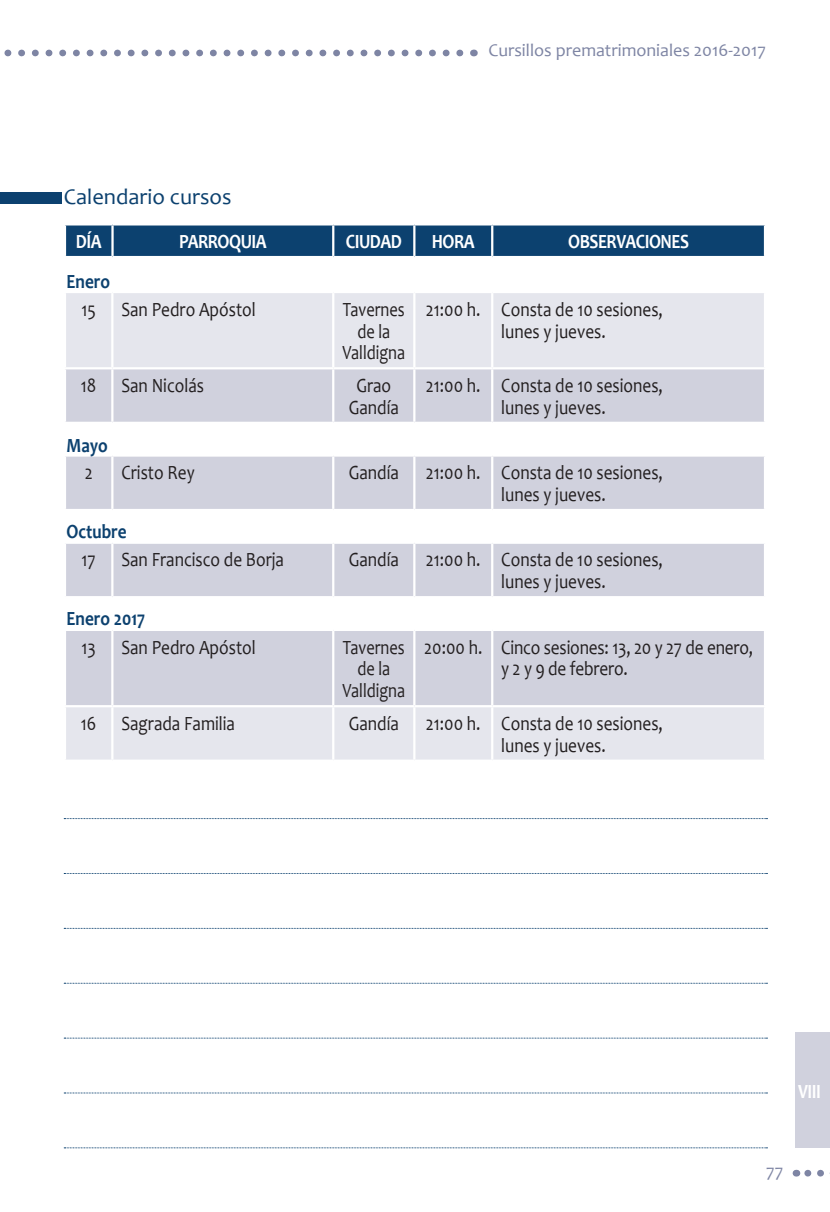
<style>
.page{position:relative;width:830px;height:1212px;background:#fff}
.page>*{position:absolute;margin:0;border:0;box-sizing:border-box;transform-origin:0 0}
.t1{font:22.5px "Candara";color:#0c416f}
.t2{font:20.25px/21.8px "Candara";color:#231f20;scale:.85 1}
.t3{font:20.25px/21.8px "Candara";color:#231f20;text-align:center;scale:.81 1}
.t4{font:700 20.25px "Candara";letter-spacing:-.03em;color:#fff;scale:.85 1}
.t5{font:700 20.25px "Candara";color:#0c416f;scale:.85 1}
.t6{font:18px "Candara";color:#7e85a4}
</style>
<div class="page">
<svg style="left:4px;top:50px;width:455px;height:6px"></svg>
<svg style="left:795px;top:1170px;width:35px;height:6px"></svg>
<div style="left:66px;top:293px;width:697px;height:466px;background:#e5e6ed"></div>
<svg style="left:66px;top:369px;width:697px;height:336px;fill:#d0d1dd"></svg>
<hr style="left:111px;top:293px;width:2px;height:74px;background:#fff">
<hr style="left:332px;top:293px;width:2px;height:74px;background:#fff">
<hr style="left:413px;top:293px;width:2px;height:74px;background:#fff">
<hr style="left:491px;top:293px;width:2px;height:74px;background:#fff">
<hr style="left:64px;top:367px;width:48px;height:2px;background:#fff">
<hr style="left:112px;top:367px;width:221px;height:2px;background:#fff">
<hr style="left:111px;top:369px;width:2px;height:53px;background:#fff">
<hr style="left:333px;top:367px;width:81px;height:2px;background:#fff">
<hr style="left:332px;top:369px;width:2px;height:53px;background:#fff">
<hr style="left:414px;top:367px;width:78px;height:2px;background:#fff">
<hr style="left:413px;top:369px;width:2px;height:53px;background:#fff">
<hr style="left:492px;top:367px;width:273px;height:2px;background:#fff">
<hr style="left:491px;top:369px;width:2px;height:53px;background:#fff">
<hr style="left:64px;top:422px;width:48px;height:2px;background:#fff">
<hr style="left:112px;top:422px;width:221px;height:2px;background:#fff">
<hr style="left:111px;top:424px;width:2px;height:30px;background:#fff">
<hr style="left:333px;top:422px;width:81px;height:2px;background:#fff">
<hr style="left:332px;top:424px;width:2px;height:30px;background:#fff">
<hr style="left:414px;top:422px;width:78px;height:2px;background:#fff">
<hr style="left:413px;top:424px;width:2px;height:30px;background:#fff">
<hr style="left:492px;top:422px;width:273px;height:2px;background:#fff">
<hr style="left:491px;top:424px;width:2px;height:30px;background:#fff">
<hr style="left:64px;top:454px;width:48px;height:3px;background:#fff">
<hr style="left:112px;top:454px;width:221px;height:3px;background:#fff">
<hr style="left:111px;top:457px;width:2px;height:52px;background:#fff">
<hr style="left:333px;top:454px;width:81px;height:3px;background:#fff">
<hr style="left:332px;top:457px;width:2px;height:52px;background:#fff">
<hr style="left:414px;top:454px;width:78px;height:3px;background:#fff">
<hr style="left:413px;top:457px;width:2px;height:52px;background:#fff">
<hr style="left:492px;top:454px;width:273px;height:3px;background:#fff">
<hr style="left:491px;top:457px;width:2px;height:52px;background:#fff">
<hr style="left:64px;top:509px;width:48px;height:2px;background:#fff">
<hr style="left:112px;top:509px;width:221px;height:2px;background:#fff">
<hr style="left:111px;top:511px;width:2px;height:30px;background:#fff">
<hr style="left:333px;top:509px;width:81px;height:2px;background:#fff">
<hr style="left:332px;top:511px;width:2px;height:30px;background:#fff">
<hr style="left:414px;top:509px;width:78px;height:2px;background:#fff">
<hr style="left:413px;top:511px;width:2px;height:30px;background:#fff">
<hr style="left:492px;top:509px;width:273px;height:2px;background:#fff">
<hr style="left:491px;top:511px;width:2px;height:30px;background:#fff">
<hr style="left:64px;top:541px;width:48px;height:3px;background:#fff">
<hr style="left:112px;top:541px;width:221px;height:3px;background:#fff">
<hr style="left:111px;top:544px;width:2px;height:52px;background:#fff">
<hr style="left:333px;top:541px;width:81px;height:3px;background:#fff">
<hr style="left:332px;top:544px;width:2px;height:52px;background:#fff">
<hr style="left:414px;top:541px;width:78px;height:3px;background:#fff">
<hr style="left:413px;top:544px;width:2px;height:52px;background:#fff">
<hr style="left:492px;top:541px;width:273px;height:3px;background:#fff">
<hr style="left:491px;top:544px;width:2px;height:52px;background:#fff">
<hr style="left:64px;top:596px;width:48px;height:2px;background:#fff">
<hr style="left:112px;top:596px;width:221px;height:2px;background:#fff">
<hr style="left:111px;top:598px;width:2px;height:31px;background:#fff">
<hr style="left:333px;top:596px;width:81px;height:2px;background:#fff">
<hr style="left:332px;top:598px;width:2px;height:31px;background:#fff">
<hr style="left:414px;top:596px;width:78px;height:2px;background:#fff">
<hr style="left:413px;top:598px;width:2px;height:31px;background:#fff">
<hr style="left:492px;top:596px;width:273px;height:2px;background:#fff">
<hr style="left:491px;top:598px;width:2px;height:31px;background:#fff">
<hr style="left:64px;top:629px;width:48px;height:2px;background:#fff">
<hr style="left:112px;top:629px;width:221px;height:2px;background:#fff">
<hr style="left:111px;top:631px;width:2px;height:74px;background:#fff">
<hr style="left:333px;top:629px;width:81px;height:2px;background:#fff">
<hr style="left:332px;top:631px;width:2px;height:74px;background:#fff">
<hr style="left:414px;top:629px;width:78px;height:2px;background:#fff">
<hr style="left:413px;top:631px;width:2px;height:74px;background:#fff">
<hr style="left:492px;top:629px;width:273px;height:2px;background:#fff">
<hr style="left:491px;top:631px;width:2px;height:74px;background:#fff">
<hr style="left:64px;top:705px;width:48px;height:2px;background:#fff">
<hr style="left:112px;top:705px;width:221px;height:2px;background:#fff">
<hr style="left:111px;top:707px;width:2px;height:52px;background:#fff">
<hr style="left:333px;top:705px;width:81px;height:2px;background:#fff">
<hr style="left:332px;top:707px;width:2px;height:52px;background:#fff">
<hr style="left:414px;top:705px;width:78px;height:2px;background:#fff">
<hr style="left:413px;top:707px;width:2px;height:52px;background:#fff">
<hr style="left:492px;top:705px;width:273px;height:2px;background:#fff">
<hr style="left:491px;top:707px;width:2px;height:52px;background:#fff">
<svg style="left:66px;top:225px;width:697px;height:31px;background:#104471"></svg>
<hr style="left:111px;top:225px;width:3px;height:31px;background:#fff">
<hr style="left:332px;top:225px;width:2px;height:31px;background:#fff">
<hr style="left:413px;top:225px;width:2px;height:31px;background:#fff">
<hr style="left:491px;top:225px;width:2px;height:31px;background:#fff">
<div style="left:0;top:193px;width:62px;height:11px;background:#0c416f"></div>
<svg style="left:64px;top:818px;width:703px;height:1px"></svg>
<svg style="left:64px;top:873px;width:703px;height:1px"></svg>
<svg style="left:64px;top:928px;width:703px;height:1px"></svg>
<svg style="left:64px;top:983px;width:703px;height:1px"></svg>
<svg style="left:64px;top:1038px;width:703px;height:1px"></svg>
<svg style="left:64px;top:1092px;width:703px;height:1px"></svg>
<svg style="left:64px;top:1147px;width:703px;height:1px"></svg>
<div style="left:794px;top:1032px;width:35px;height:116px;background:#d0d1dd"></div>
<p class="t1" style="left:64px;top:183px;width:169px">Calendario cursos</p>
<p class="t6" style="left:488px;top:40px;width:279px">Cursillos prematrimoniales 2016-2017</p>
<p class="t4" style="left:76px;top:229px;width:32px">DÍA</p>
<p class="t4" style="left:179px;top:229px;width:105px">PARROQUIA</p>
<p class="t4" style="left:345px;top:229px;width:67px">CIUDAD</p>
<p class="t4" style="left:431px;top:229px;width:52px">HORA</p>
<p class="t4" style="left:568px;top:229px;width:143px">OBSERVACIONES</p>
<p class="t5" style="left:66px;top:269px;width:53px">Enero</p>
<p class="t2" style="left:81px;top:298px;width:19px">15</p>
<p class="t2" style="left:121px;top:298px;width:160px">San Pedro Apóstol</p>
<p class="t3" style="left:342px;top:298px;width:79px">Tavernes de la<br>Valldigna</p>
<p class="t2" style="left:501px;top:298px;width:192px;text-indent:-75px">21:00 h. Consta de 10 sesiones, lunes y jueves.</p>
<p class="t2" style="left:81px;top:375px;width:146px">18 San Nicolás</p>
<p class="t2" style="left:348px;top:375px;width:60px;text-align:center">Grao<br>Gandía</p>
<p class="t2" style="left:501px;top:375px;width:192px;text-indent:-75px">21:00 h. Consta de 10 sesiones, lunes y jueves.</p>
<p class="t5" style="left:66px;top:433px;width:50px">Mayo</p>
<p class="t2" style="left:85px;top:462px;width:11px">2</p>
<p class="t2" style="left:121px;top:462px;width:88px">Cristo Rey</p>
<p class="t2" style="left:348px;top:462px;width:60px">Gandía</p>
<p class="t2" style="left:501px;top:462px;width:192px;text-indent:-75px">21:00 h. Consta de 10 sesiones, lunes y jueves.</p>
<p class="t5" style="left:66px;top:519px;width:72px">Octubre</p>
<p class="t2" style="left:81px;top:549px;width:18px">17</p>
<p class="t2" style="left:121px;top:549px;width:193px">San Francisco de Borja</p>
<p class="t2" style="left:348px;top:549px;width:60px">Gandía</p>
<p class="t2" style="left:501px;top:549px;width:192px;text-indent:-75px">21:00 h. Consta de 10 sesiones, lunes y jueves.</p>
<p class="t5" style="left:66px;top:607px;width:94px">Enero 2017</p>
<p class="t2" style="left:81px;top:636px;width:18px">13</p>
<p class="t2" style="left:121px;top:636px;width:160px">San Pedro Apóstol</p>
<p class="t3" style="left:342px;top:636px;width:79px">Tavernes de la<br>Valldigna</p>
<p class="t2" style="left:501px;top:636px;width:298px;text-indent:-77px">20:00 h. Cinco sesiones: 13, 20 y 27 de enero, y 2 y 9 de febrero.</p>
<p class="t2" style="left:81px;top:712px;width:183px">16 Sagrada Familia</p>
<p class="t2" style="left:348px;top:712px;width:60px">Gandía</p>
<p class="t2" style="left:501px;top:712px;width:192px;text-indent:-75px">21:00 h. Consta de 10 sesiones, lunes y jueves.</p>
<p class="t4" style="left:797px;top:1079px;width:28px">VIII</p>
<p class="t6" style="left:765px;top:1160px;width:19px">77</p>
</div>
